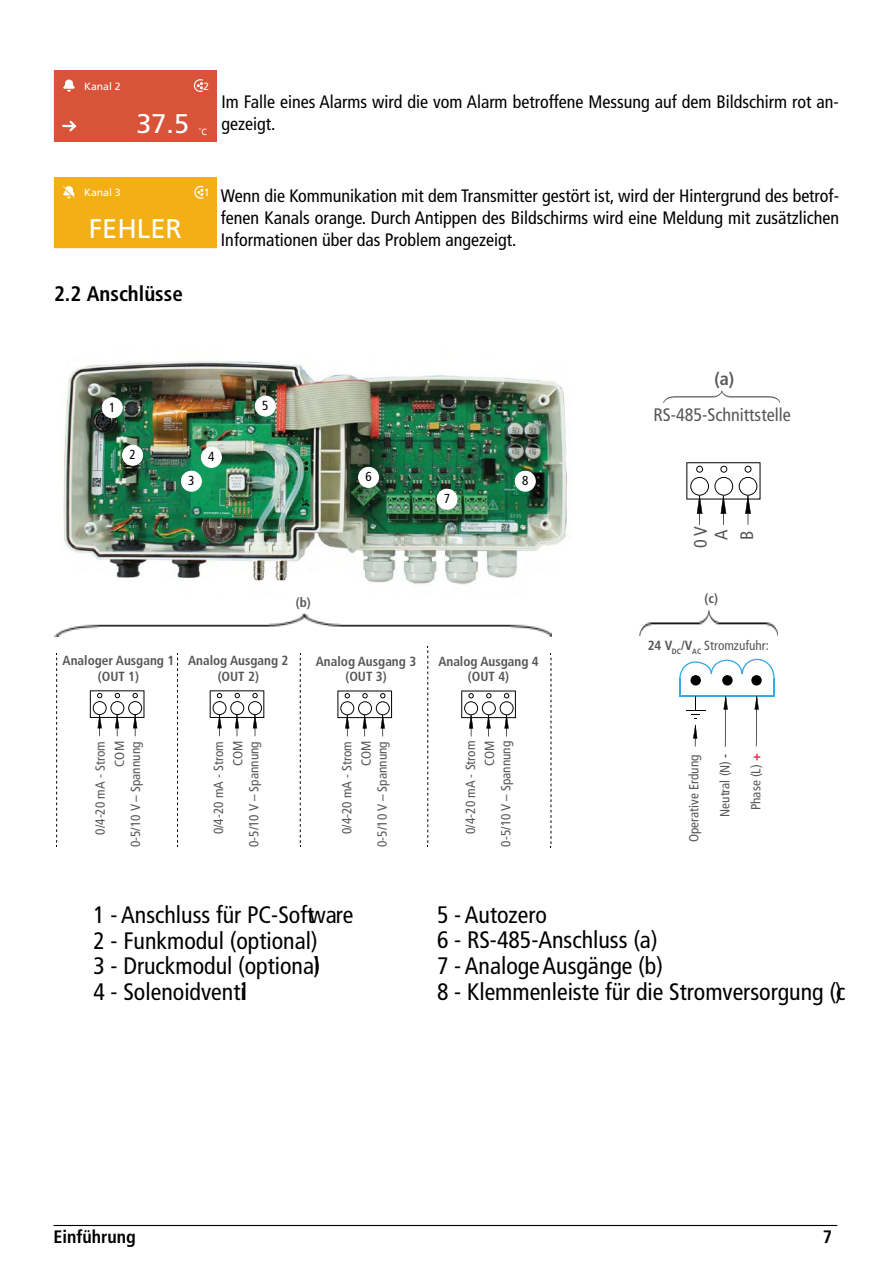
<style>
.page{position:relative;width:893px;height:1263px;background:#fff}
.page>*{position:absolute;margin:0;border:0;box-sizing:border-box;transform-origin:0 0}
.t1{font:27px "Frutiger LT Std";color:#fff}
.t2{font:25.8px "Frutiger LT Std";color:#fff}
.t3{font:condensed 23.85px/25.8px "Frutiger LT Std";color:#000}
.t4{font:700 condensed 21px "Frutiger LT Std";color:#000}
.t5{font:condensed 18px/21.6px "Frutiger LT Std";color:#000}
.t6{font:condensed 18px/25.8px "Frutiger LT Std";color:#575656}
.t7{font:700 condensed 18px "Frutiger LT Std";color:#000}
.t8{font:700 condensed 18px "Frutiger LT Std";color:#575656}
.t9{font:condensed 13.2px "Frutiger LT Std";color:#575656}
.t10{font:700 condensed 13.2px/15.9px "Frutiger LT Std";color:#575656;text-align:center}
.t11{font:condensed 13.2px "Frutiger LT Std";color:#000}
.t12{font:condensed 13.05px "Frutiger LT Std";color:#000}
.t13{font:10.5px "Frutiger LT Std";color:#fff}
.t14{font:10.05px "Frutiger LT Std";letter-spacing:.015em;color:#fff}
.t15{font:9px "Frutiger LT Std";color:#fff}
.t16{font:8.55px "Frutiger LT Std";color:#fff}
.s1{font-weight:700}
.s2{font-weight:700;color:#e10f2e}
</style>
<div class="page">
<hr style="left:54px;top:1225px;width:783px;height:1px;background:#000">
<div style="left:54px;top:71px;width:162px;height:30px;background:#d9533a"></div>
<svg style="left:193px;top:79px;width:10px;height:13px"></svg>
<svg style="left:63px;top:79px;width:12px;height:13px"></svg>
<div style="left:54px;top:101px;width:162px;height:40px;background:#d9533a"></div>
<svg style="left:62px;top:120px;width:15px;height:12px"></svg>
<div style="left:54px;top:178px;width:162px;height:30px;background:#f4af17"></div>
<svg style="left:63px;top:186px;width:12px;height:13px"></svg>
<div style="left:54px;top:208px;width:162px;height:40px;background:#f4af17"></div>
<svg style="left:194px;top:186px;width:9px;height:13px"></svg>
<svg style="left:427px;top:646px;width:1px;height:201px"></svg>
<svg style="left:337px;top:690px;width:55px;height:46px"></svg>
<svg style="left:461px;top:690px;width:55px;height:46px"></svg>
<svg style="left:300px;top:654px;width:1px;height:193px"></svg>
<svg style="left:550px;top:654px;width:1px;height:194px"></svg>
<img style="left:54px;top:613px;width:497px;height:24px">
<svg style="left:177px;top:654px;width:1px;height:193px"></svg>
<svg style="left:90px;top:690px;width:54px;height:46px"></svg>
<svg style="left:210px;top:690px;width:54px;height:46px"></svg>
<svg style="left:56px;top:654px;width:1px;height:193px"></svg>
<svg style="left:679px;top:659px;width:96px;height:88px"></svg>
<img style="left:639px;top:609px;width:139px;height:26px">
<svg style="left:686px;top:462px;width:74px;height:63px"></svg>
<img style="left:664px;top:390px;width:116px;height:12px">
<img style="left:63px;top:361px;width:507px;height:225px">
<svg style="left:102px;top:397px;width:21px;height:21px"></svg>
<svg style="left:122px;top:445px;width:21px;height:21px"></svg>
<svg style="left:181px;top:447px;width:41px;height:45px"></svg>
<svg style="left:255px;top:396px;width:21px;height:21px"></svg>
<svg style="left:358px;top:467px;width:21px;height:21px"></svg>
<svg style="left:437px;top:489px;width:21px;height:21px"></svg>
<svg style="left:515px;top:471px;width:21px;height:21px"></svg>
<p class="t13" style="left:84px;top:80px;width:38px">Kanal 2</p>
<p class="t13" style="left:203px;top:80px;width:7px">2</p>
<h1 class="t1" style="left:136px;top:108px;width:54px">37.5</h1>
<p class="t14" style="left:84px;top:81px;width:50px">Channel 2</p>
<p class="t14" style="left:198px;top:81px;width:7px">2</p>
<h2 class="t2" style="left:135px;top:109px;width:52px">37.5</h2>
<p class="t16" style="left:194px;top:126px;width:10px">°C</p>
<p class="t15" style="left:199px;top:127px;width:10px">˚C</p>
<p class="t5" style="left:222px;top:91px;width:619px">Im Falle eines Alarms wird die vom Alarm betroffene Messung auf dem Bildschirm rot an&shy;gezeigt.</p>
<p class="t13" style="left:84px;top:186px;width:38px">Kanal 3</p>
<h1 class="t1" style="left:89px;top:212px;width:95px">FEHLER</h1>
<p class="t14" style="left:84px;top:187px;width:50px">Channel 3</p>
<h2 class="t2" style="left:93px;top:212px;width:83px">ERROR</h2>
<p class="t4" style="left:54px;top:281px;width:130px">2.2 Anschlüsse</p>
<p class="t5" style="left:221px;top:185px;width:620px;text-align:justify;text-indent:-22px"><sup>1</sup> Wenn die Kommunikation mit dem Transmitter gestört ist, wird der Hintergrund des betrof&shy;fenen Kanals orange. Durch Antippen des Bildschirms wird eine Meldung mit zusätzlichen Informationen über das Problem angezeigt.</p>
<p class="t13" style="left:204px;top:187px;width:7px">1</p>
<p class="t11" style="left:109px;top:399px;width:8px">1</p>
<p class="t11" style="left:129px;top:447px;width:8px">2</p>
<p class="t11" style="left:208px;top:449px;width:8px">4</p>
<p class="t11" style="left:262px;top:398px;width:8px">5</p>
<p class="t8" style="left:714px;top:368px;width:21px">(a)</p>
<p class="t6" style="left:653px;top:402px;width:139px">RS-485-Schnittstelle</p>
<p class="t11" style="left:188px;top:473px;width:8px">3</p>
<p class="t12" style="left:365px;top:469px;width:8px">6</p>
<p class="t12" style="left:444px;top:491px;width:8px">7</p>
<p class="t12" style="left:522px;top:473px;width:8px">8</p>
<p class="t10" style="left:296px;top:594px;width:16px">(b)</p>
<p class="t10" style="left:63px;top:653px;width:113px">Analoger Ausgang 1 (OUT 1)</p>
<p class="t10" style="left:188px;top:653px;width:102px">Analog Ausgang 2 (OUT 2)</p>
<p class="t10" style="left:316px;top:653px;width:102px">Analog Ausgang 3 (OUT 3)</p>
<p class="t10" style="left:438px;top:653px;width:102px">Analog Ausgang 4 (OUT 4)</p>
<p class="t9" style="left:112px;top:767px;width:27px;rotate:-90deg">COM</p>
<p class="t9" style="left:93px;top:834px;width:95px;rotate:-90deg">0/4-20 mA - Strom</p>
<p class="t9" style="left:128px;top:847px;width:107px;rotate:-90deg">0-5/10 V – Spannung</p>
<p class="t9" style="left:339px;top:834px;width:95px;rotate:-90deg">0/4-20 mA - Strom</p>
<p class="t9" style="left:375px;top:847px;width:107px;rotate:-90deg">0-5/10 V – Spannung</p>
<p class="t9" style="left:482px;top:766px;width:27px;rotate:-90deg">COM</p>
<p class="t9" style="left:463px;top:834px;width:95px;rotate:-90deg">0/4-20 mA - Strom</p>
<p class="t9" style="left:498px;top:846px;width:107px;rotate:-90deg">0-5/10 V – Spannung</p>
<p class="t9" style="left:211px;top:834px;width:95px;rotate:-90deg">0/4-20 mA - Strom</p>
<p class="t9" style="left:246px;top:847px;width:107px;rotate:-90deg">0-5/10 V – Spannung</p>
<p class="t9" style="left:358px;top:766px;width:27px;rotate:-90deg">COM</p>
<p class="t9" style="left:230px;top:766px;width:27px;rotate:-90deg">COM</p>
<p class="t6" style="left:688px;top:548px;width:23px;rotate:-90deg">0 V</p>
<p class="t6" style="left:708px;top:540px;width:12px;rotate:-90deg">A<br>B</p>
<p class="t10" style="left:705px;top:591px;width:15px">(c)</p>
<p class="t9" style="left:648px;top:638px;width:123px"><span class="s1">24 V</span><sub>DC</sub><span class="s1">/V</span><sub>AC</sub> Stromzufuhr:</p>
<p class="t9" style="left:686px;top:842px;width:89px;rotate:-90deg">Operative Erdung</p>
<p class="t9" style="left:717px;top:817px;width:65px;rotate:-90deg">Neutral (N) <span class="s1">-</span></p>
<p class="t9" style="left:748px;top:810px;width:58px;rotate:-90deg">Phase (L) <span class="s2">+</span></p>
<h3 class="t3" style="left:93px;top:902px;width:262px">1 - Anschluss für PC-Software<br>2 - Funkmodul (optional)<br>3 - Druckmodul (optional)<br>4 - Solenoidventil</h3>
<h3 class="t3" style="left:437px;top:902px;width:410px">5 - Autozero<br>6 - RS-485-Anschluss (a)<br>7 - Analoge Ausgänge (b)<br>8 - Klemmenleiste für die Stromversorgung (c)</h3>
<p class="t7" style="left:54px;top:1226px;width:84px">Einführung</p>
<p class="t7" style="left:823px;top:1226px;width:11px">7</p>
</div>
